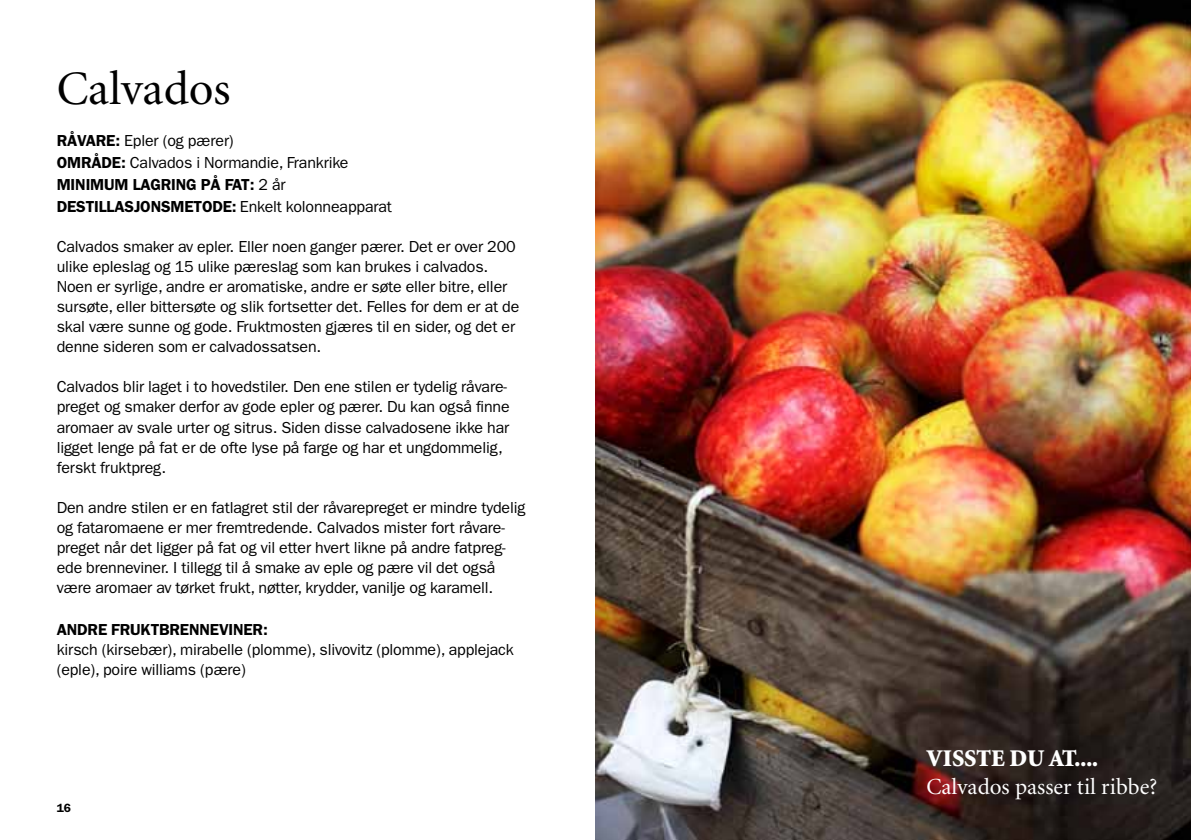
<style>
.page{position:relative;width:1191px;height:840px;background:#fff}
.page>*{position:absolute;margin:0;border:0;box-sizing:border-box;transform-origin:0 0}
.t1{font:48px "Minion LT";letter-spacing:-.005em;color:#000}
.t2{font:900 24px "Minion LT";color:#fff}
.t3{font:23px "Minion LT";color:#fff}
.t4{font:16px/20px "Franklin Gothic LT";letter-spacing:-.01em;color:#000}
.t5{font:600 16px "Franklin Gothic LT";letter-spacing:-.01em;color:#000}
.t6{font:600 12px "Franklin Gothic LT";color:#000}
.s1{font-weight:600}
</style>
<div class="page">
<img style="left:595px;top:0;width:596px;height:839px">
<h1 class="t1" style="left:57px;top:65px;width:175px">Calvados</h1>
<p class="t4" style="left:57px;top:130px;width:178px;line-height:22px"><span class="s1">RÅVARE:</span> Epler (og pærer)<br><span class="s1">OMR</span></p>
<p class="t4" style="left:57px;top:152px;width:337px;line-height:22px;text-indent:35px"><span class="s1">ÅDE:</span> Calvados i Normandie, Frankrike<br><span class="s1">MINIMUM LAGRING PÅ FAT:</span> 2 år<br><span class="s1">DESTILLASJONSMETODE:</span> Enkelt kolonneapparat</p>
<p class="t4" style="left:57px;top:237px;width:464px">Calvados smaker av epler. Eller noen ganger pærer. Det er over 200 ulike epleslag og 15 ulike pæreslag som kan brukes i calvados.<br>Noen er syrlige, andre er aromatiske, andre er søte eller bitre, eller sursøte, eller bittersøte og slik fortsetter det. Felles for dem er at de skal være sunne og gode. Fruktmosten gjæres til en sider, og det er denne sideren som er calvadossatsen.</p>
<p class="t4" style="left:57px;top:377px;width:454px">Calvados blir laget i to hovedstiler. Den ene stilen er tydelig råvare&shy;preget og smaker derfor av gode epler og pærer. Du kan også finne aromaer av svale urter og sitrus. Siden disse calvadosene ikke har ligget lenge på fat er de ofte lyse på farge og har et ungdommelig, ferskt fruktpreg.</p>
<p class="t4" style="left:57px;top:497px;width:470px">Den andre stilen er en fatlagret stil der råvarepreget er mindre tydelig og fataromaene er mer fremtredende. Calvados mister fort råvare&shy;preget når det ligger på fat og vil etter hvert likne på andre fatpreg&shy;ede brenneviner. I tillegg til å smake av eple og pære vil det også være aromaer av tørket frukt, nøtter, krydder, vanilje og karamell.</p>
<p class="t5" style="left:57px;top:619px;width:213px">ANDRE FRUKTBRENNEVINER:</p>
<p class="t4" style="left:57px;top:639px;width:458px">kirsch (kirsebær), mirabelle (plomme), slivovitz (plomme), applejack (eple), poire williams (pære)</p>
<p class="t6" style="left:57px;top:800px;width:16px">16</p>
<h2 class="t2" style="left:926px;top:745px;width:173px">VISSTE DU AT....</h2>
<h3 class="t3" style="left:926px;top:774px;width:232px">Calvados passer til ribbe?</h3>
</div>
